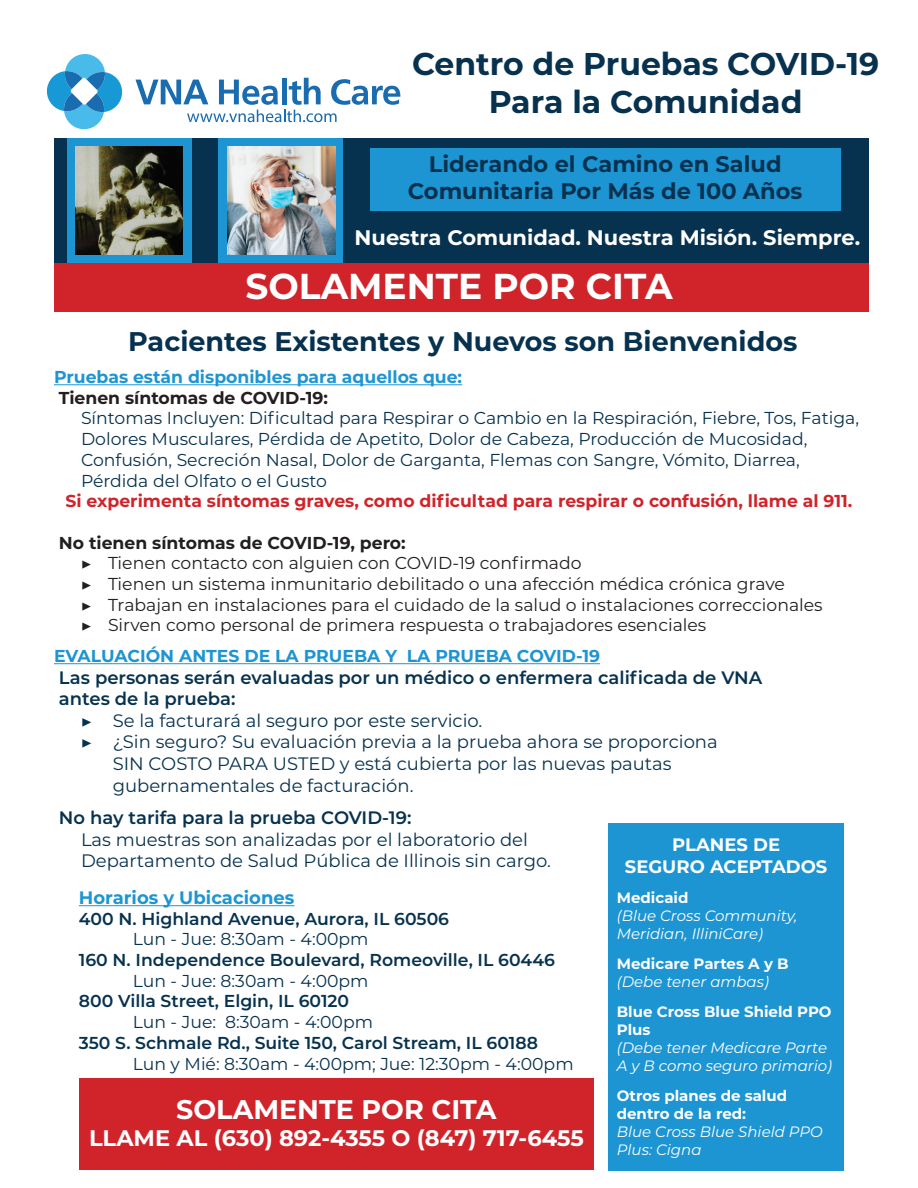
<style>
.page{position:relative;width:918px;height:1188px;background:#fff}
.page>*{position:absolute;margin:0;border:0;box-sizing:border-box;transform-origin:0 0}
.t1{font:700 36px "Montserrat";color:#fff}
.t2{font:700 31.5px "Montserrat";color:#07324f}
.t3{font:700 27px "Montserrat";color:#07324f}
.t4{font:700 27px "Montserrat";color:#fff}
.t5{font:700 22.5px "Montserrat";color:#07324f}
.t6{font:700 22.5px "Montserrat";color:#fff}
.t7{font:700 21px "Montserrat";color:#fff}
.t8{font:18px "Montserrat";color:#07324f}
.t9{font:600 18px "Montserrat";color:#07324f}
.t10{font:700 18px "Montserrat";color:#fff}
.t11{font:700 18px "Montserrat";color:#1d95d3}
.t12{font:17.25px/20.7px "Montserrat";color:#07324f}
.t13{font:17.25px "Montserrat";color:#231f20}
.t14{font:600 17.25px "Montserrat";color:#07324f}
.t15{font:700 17.25px "Montserrat";color:#1d95d3}
.t16{font:700 17.25px "Montserrat";color:#d1232a}
.t17{font:700 17.25px "Montserrat";color:#231f20}
.t18{font:italic 15px/18px "Montserrat";color:#fff}
.t19{font:700 15px/18px "Montserrat";color:#fff}
.s1{font-family:"Minion Pro"}
.s2{font-weight:400;font-style:italic}
</style>
<div class="page">
<hr style="left:79px;top:905px;width:215px;height:1px;background:#1d95d3">
<div style="left:54px;top:263px;width:815px;height:49px;background:#d1232a"></div>
<svg style="left:47px;top:54px;width:76px;height:75px"></svg>
<svg style="left:135px;top:78px;width:265px;height:44px"></svg>
<div style="left:54px;top:139px;width:814px;height:124px;background:#07324f"></div>
<div style="left:68px;top:139px;width:124px;height:124px;background:#1d95d3"></div>
<img style="left:76px;top:147px;width:107px;height:108px">
<div style="left:218px;top:138px;width:124px;height:124px;background:#1d95d3"></div>
<img style="left:227px;top:147px;width:108px;height:108px">
<div style="left:370px;top:148px;width:470px;height:63px;background:#1d95d3"></div>
<hr style="left:54px;top:663px;width:546px;height:1px;background:#1d95d3">
<div style="left:608px;top:824px;width:235px;height:347px;background:#1d95d3"></div>
<div style="left:80px;top:1078px;width:514px;height:92px;background:#d1232a"></div>
<hr style="left:54px;top:384px;width:408px;height:1px;background:#1d95d3">
<p class="t2" style="left:412px;top:42px;width:469px">Centro de Pruebas COVID-19</p>
<p class="t2" style="left:489px;top:79px;width:315px">Para la Comunidad</p>
<p class="t5" style="left:429px;top:148px;width:354px">Liderando el Camino en Salud</p>
<p class="t5" style="left:408px;top:175px;width:396px">Comunitaria Por Más de 100 Años</p>
<p class="t7" style="left:355px;top:222px;width:507px">Nuestra Comunidad. Nuestra Misión. Siempre.</p>
<p class="t1" style="left:245px;top:261px;width:429px">SOLAMENTE POR CITA</p>
<p class="t3" style="left:128px;top:322px;width:671px">Pacientes Existentes y Nuevos son Bienvenidos</p>
<p class="t15" style="left:54px;top:364px;width:410px">Pruebas están disponibles para aquellos que:</p>
<p class="t17" style="left:59px;top:385px;width:271px">Tienen síntomas de COVID-19:</p>
<p class="t12" style="left:81px;top:407px;width:780px">Síntomas Incluyen: Dificultad para Respirar o Cambio en la Respiración, Fiebre, Tos, Fatiga, Dolores Musculares, Pérdida de Apetito, Dolor de Cabeza, Producción de Mucosidad, Confusión, Secreción Nasal, Dolor de Garganta, Flemas con Sangre, Vómito, Diarrea, Pérdida del Olfato o el Gusto</p>
<p class="t16" style="left:66px;top:489px;width:788px">Si experimenta síntomas graves, como dificultad para respirar o confusión, llame al 911.</p>
<p class="t17" style="left:59px;top:530px;width:348px">No tienen síntomas de COVID-19, pero:</p>
<p class="t13" style="left:81px;top:551px;width:502px"><span class="s1">▶</span> Tienen contacto con alguien con COVID-19 confirmado</p>
<p class="t13" style="left:81px;top:572px;width:706px"><span class="s1">▶</span> Tienen un sistema inmunitario debilitado o una afección médica crónica grave</p>
<p class="t13" style="left:81px;top:593px;width:743px"><span class="s1">▶</span> Trabajan en instalaciones para el cuidado de la salud o instalaciones correccionales</p>
<p class="t13" style="left:81px;top:613px;width:627px"><span class="s1">▶</span> Sirven como personal de primera respuesta o trabajadores esenciales</p>
<p class="t15" style="left:54px;top:643px;width:548px">EVALUACIÓN ANTES DE LA PRUEBA Y LA PRUEBA COVID-19</p>
<p class="t9" style="left:59px;top:664px;width:705px">Las personas serán evaluadas por un médico o enfermera calificada de VNA</p>
<p class="t9" style="left:59px;top:686px;width:178px">antes de la prueba:</p>
<p class="t8" style="left:81px;top:708px;width:403px"><span class="s1">▶</span> Se la facturará al seguro por este servicio.</p>
<p class="t8" style="left:81px;top:730px;width:638px"><span class="s1">▶</span> ¿Sin seguro? Su evaluación previa a la prueba ahora se proporciona</p>
<p class="t8" style="left:113px;top:751px;width:560px">SIN COSTO PARA USTED y está cubierta por las nuevas pautas</p>
<p class="t8" style="left:113px;top:773px;width:302px">gubernamentales de facturación.</p>
<p class="t9" style="left:59px;top:805px;width:354px">No hay tarifa para la prueba COVID-19:</p>
<p class="t8" style="left:81px;top:827px;width:449px">Las muestras son analizadas por el laboratorio del</p>
<p class="t8" style="left:81px;top:848px;width:471px">Departamento de Salud Pública de Illinois sin cargo.</p>
<p class="t10" style="left:672px;top:832px;width:109px">PLANES DE</p>
<p class="t10" style="left:625px;top:853px;width:204px">SEGURO ACEPTADOS</p>
<p class="t19" style="left:617px;top:888px;width:73px">Medicaid</p>
<p class="t18" style="left:617px;top:906px;width:182px">(Blue Cross Community,<br>Meridian, IlliniCare)</p>
<p class="t19" style="left:617px;top:954px;width:173px">Medicare Partes A y B <span class="s2">(Debe tener ambas)</span></p>
<p class="t19" style="left:617px;top:1002px;width:216px">Blue Cross Blue Shield PPO<br>Plus</p>
<p class="t18" style="left:617px;top:1038px;width:217px">(Debe tener Medicare Parte<br>A y B como seguro primario)</p>
<p class="t19" style="left:617px;top:1086px;width:172px">Otros planes de salud dentro de la red:</p>
<p class="t18" style="left:617px;top:1122px;width:208px">Blue Cross Blue Shield PPO<br>Plus: Cigna</p>
<p class="t11" style="left:79px;top:885px;width:217px">Horarios y Ubicaciones</p>
<p class="t14" style="left:79px;top:906px;width:372px">400 N. Highland Avenue, Aurora, IL 60506</p>
<p class="t12" style="left:133px;top:928px;width:237px">Lun - Jue: 8:30am - 4:00pm</p>
<p class="t14" style="left:79px;top:948px;width:478px">160 N. Independence Boulevard, Romeoville, IL 60446</p>
<p class="t12" style="left:133px;top:970px;width:237px">Lun - Jue: 8:30am - 4:00pm</p>
<p class="t14" style="left:79px;top:989px;width:272px">800 Villa Street, Elgin, IL 60120</p>
<p class="t12" style="left:133px;top:1011px;width:242px">Lun - Jue: 8:30am - 4:00pm</p>
<p class="t14" style="left:79px;top:1030px;width:461px">350 S. Schmale Rd., Suite 150, Carol Stream, IL 60188</p>
<p class="t12" style="left:133px;top:1052px;width:442px">Lun y Mié: 8:30am - 4:00pm; Jue: 12:30pm - 4:00pm</p>
<p class="t4" style="left:176px;top:1090px;width:322px">SOLAMENTE POR CITA</p>
<p class="t6" style="left:89px;top:1122px;width:496px">LLAME AL (630) 892-4355 O (847) 717-6455</p>
</div>
